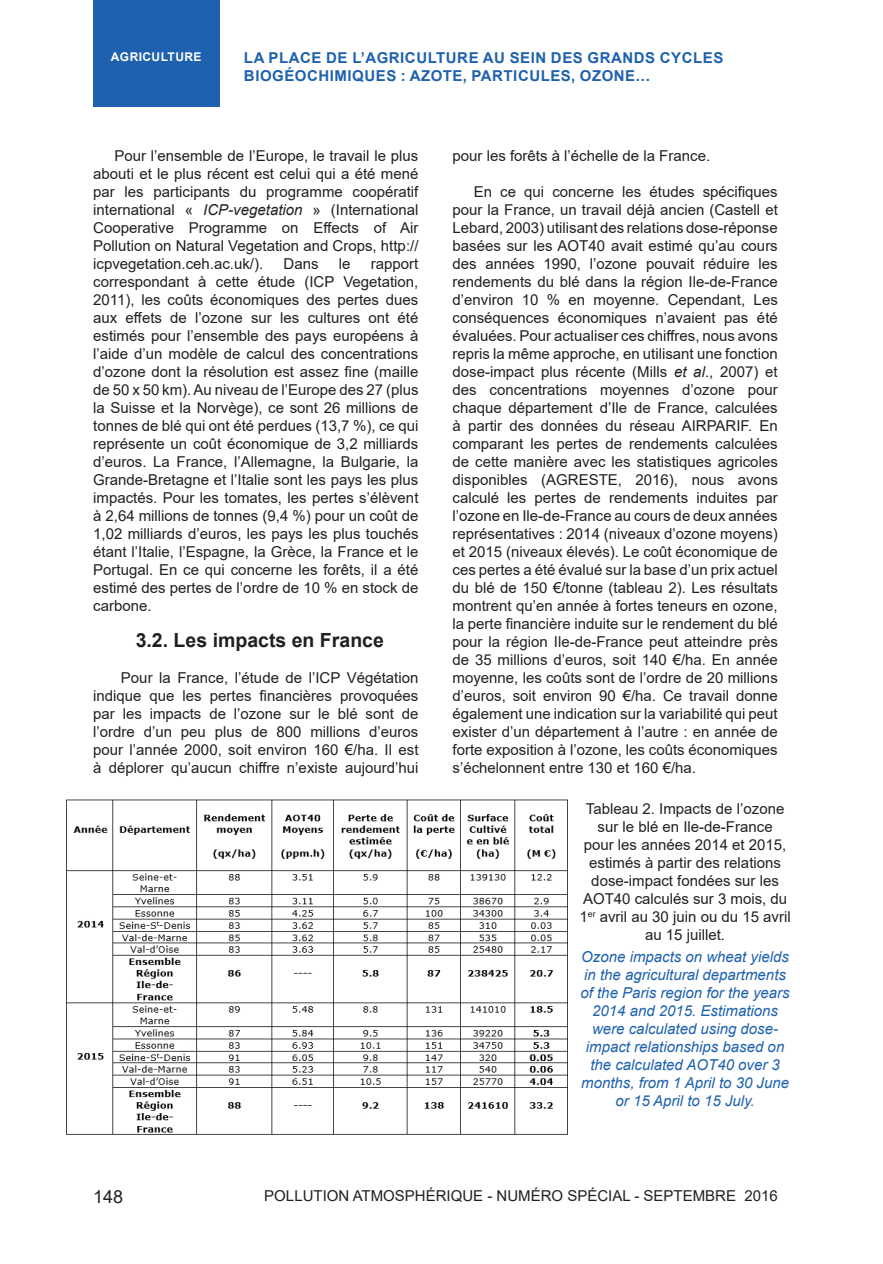
<style>
.page{position:relative;width:883px;height:1264px;background:#fff}
.page>*{position:absolute;margin:0;border:0;box-sizing:border-box;transform-origin:0 0}
.t1{font:700 19.5px "Arial";color:#231f20}
.t2{font:18px "Arial";color:#231f20}
.t3{font:15px/18px "Arial";color:#231f20;text-align:justify}
.t4{font:italic 15px/18px "Arial";color:#1e61ae;text-align:center}
.t5{font:700 15px/18px "Arial";letter-spacing:.035em;color:#1e61ae}
.t6{font:700 12px "Arial";letter-spacing:.035em;color:#fff}
.s1{font-style:italic}
</style>
<div class="page">
<div style="left:93px;top:0;width:126px;height:107px;background:#1e61ae"></div>
<img style="left:66px;top:799px;width:501px;height:336px">
<p class="t6" style="left:111px;top:48px;width:92px">AGRICULTURE</p>
<p class="t5" style="left:244px;top:49px;width:481px">LA PLACE DE L’AGRICULTURE AU SEIN DES GRANDS CYCLES<br>BIOGÉOCHIMIQUES : AZOTE, PARTICULES, OZONE…</p>
<p class="t3" style="left:93px;top:146px;width:327px;text-indent:21px">Pour l’ensemble de l’Europe, le travail le plus abouti et le plus récent est celui qui a été mené par les participants du programme coopératif international « <span class="s1">ICP-vegetation</span> » (International Cooperative Programme on Effects of Air Pollution on Natural Vegetation and Crops, http:// icpvegetation.ceh.ac.uk/).</p>
<p class="t3" style="left:284px;top:254px;width:37px">Dans</p>
<p class="t3" style="left:339px;top:254px;width:13px">le</p>
<p class="t3" style="left:93px;top:254px;width:327px;text-indent:278px">rapport correspondant à cette étude (ICP Vegetation, 2011), les coûts économiques des pertes dues aux effets de l’ozone sur les cultures ont été estimés pour l’ensemble des pays européens à l’aide d’un modèle de calcul des concentrations d’ozone dont la résolution est assez fine (maille de 50 x 50 km). Au niveau de l’Europe des 27 (plus la Suisse et la Norvège), ce sont 26 millions de tonnes de blé qui ont été perdues (13,7 %), ce qui représente un coût économique de 3,2 milliards d’euros. La France, l’Allemagne, la Bulgarie, la Grande-Bretagne et l’Italie sont les pays les plus impactés. Pour les tomates, les pertes s’élèvent à 2,64 millions de tonnes (9,4 %) pour un coût de 1,02 milliards d’euros, les pays les plus touchés étant l’Italie, l’Espagne, la Grèce, la France et le Portugal. En ce qui concerne les forêts, il a été estimé des pertes de l’ordre de 10 % en stock de carbone.</p>
<h1 class="t1" style="left:136px;top:626px;width:250px">3.2. Les impacts en France</h1>
<p class="t3" style="left:93px;top:668px;width:327px;text-indent:28px">Pour la France, l’étude de l’ICP Végétation indique que les pertes financières provoquées par les impacts de l’ozone sur le blé sont de l’ordre d’un peu plus de 800 millions d’euros pour l’année 2000, soit environ 160 €/ha. Il est à déplorer qu’aucun chiffre n’existe aujourd’hui</p>
<p class="t3" style="left:452px;top:146px;width:259px">pour les forêts à l’échelle de la France.</p>
<p class="t3" style="left:452px;top:182px;width:327px;text-indent:21px">En ce qui concerne les études spécifiques pour la France, un travail déjà ancien (Castell et Lebard, 2003) utilisant des relations dose-réponse basées sur les AOT40 avait estimé qu’au cours des années 1990, l’ozone pouvait réduire les rendements du blé dans la région Ile-de-France d’environ 10 % en moyenne. Cependant, Les conséquences économiques n’avaient pas été évaluées. Pour actualiser ces chiffres, nous avons repris la même approche, en utilisant une fonction dose-impact plus récente (Mills <span class="s1">et al</span>., 2007) et des concentrations moyennes d’ozone pour chaque département d’Ile de France, calculées à partir des données du réseau AIRPARIF. En comparant les pertes de rendements calculées de cette manière avec les statistiques agricoles disponibles (AGRESTE, 2016), nous avons calculé les pertes de rendements induites par l’ozone en Ile-de-France au cours de deux années représentatives : 2014 (niveaux d’ozone moyens) et 2015 (niveaux élevés). Le coût économique de ces pertes a été évalué sur la base d’un prix actuel du blé de 150 €/tonne (tableau 2). Les résultats montrent qu’en année à fortes teneurs en ozone, la perte financière induite sur le rendement du blé pour la région Ile-de-France peut atteindre près de 35 millions d’euros, soit 140 €/ha. En année moyenne, les coûts sont de l’ordre de 20 millions d’euros, soit environ 90 €/ha. Ce travail donne également une indication sur la variabilité qui peut exister d’un département à l’autre : en année de forte exposition à l’ozone, les coûts économiques s’échelonnent entre 130 et 160 €/ha.</p>
<p class="t3" style="left:579px;top:799px;width:213px;text-align:center">Tableau 2. Impacts de l’ozone sur le blé en Ile-de-France<br>pour les années 2014 et 2015, estimés à partir des relations dose-impact fondées sur les<br>AOT40 calculés sur 3 mois, du<br>1<sup>er</sup> avril au 30 juin ou du 15 avril au 15 juillet.</p>
<p class="t4" style="left:580px;top:947px;width:211px">Ozone impacts on wheat yields in the agricultural departments of the Paris region for the years<br>2014 and 2015. Estimations were calculated using dose&shy;impact relationships based on the calculated AOT40 over 3 months, from 1 April to 30 June or 15 April to 15 July.</p>
<p class="t2" style="left:93px;top:1183px;width:32px">148</p>
<p class="t3" style="left:264px;top:1186px;width:515px">POLLUTION ATMOSPHÉRIQUE - NUMÉRO SPÉCIAL - SEPTEMBRE 2016</p>
</div>
